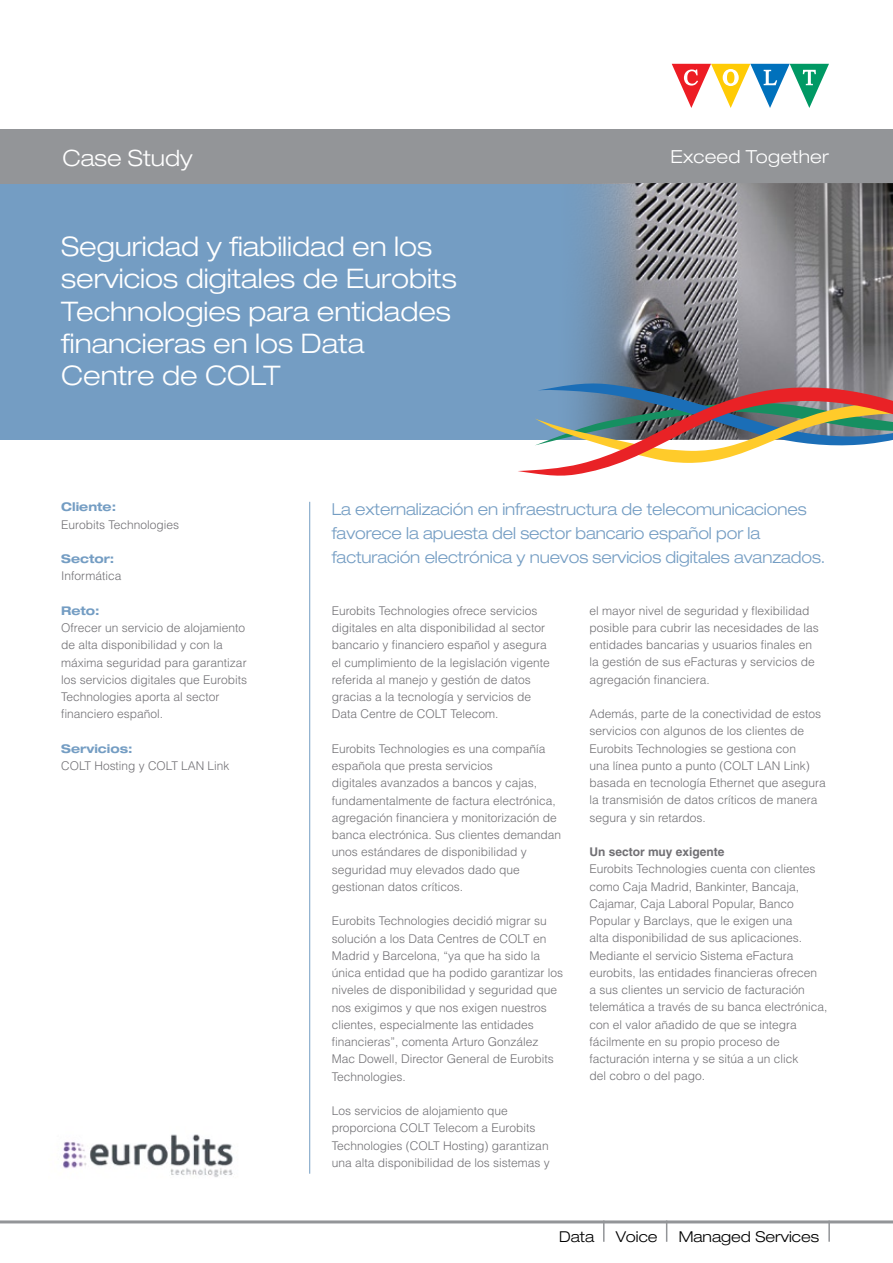
<style>
.page{position:relative;width:893px;height:1263px;background:#fff}
.page>*{position:absolute;margin:0;border:0;box-sizing:border-box;transform-origin:0 0}
.t1{font:300 expanded 27px/32.4px "Helvetica Neue";color:#fff}
.t2{font:300 expanded 22.5px "Helvetica Neue";color:#fff}
.t3{font:300 expanded 18px "Helvetica Neue";letter-spacing:.01em;color:#fff}
.t4{font:300 expanded 16.5px/24px "Helvetica Neue";letter-spacing:-.005em;color:#749dc3}
.t5{font:300 expanded 15px "Helvetica Neue";color:#000}
.t6{font:300 12px/17.2px "Helvetica";color:#717074}
.t7{font:700 expanded 12px "Helvetica Neue";color:#749dc3}
.t8{font:700 12px "Helvetica";color:#717074}
</style>
<div class="page">
<div style="left:0;top:184px;width:638px;height:255px;background:#749dc3"></div>
<div style="left:0;top:129px;width:893px;height:55px;background:#939598"></div>
<hr style="left:828px;top:1220px;width:2px;height:22px;background:#939598">
<svg style="left:666px;top:1223px;width:1px;height:19px"></svg>
<hr style="left:603px;top:1220px;width:2px;height:22px;background:#939598">
<hr style="left:0;top:1220px;width:893px;height:3px;background:#939598">
<hr style="left:309px;top:502px;width:1px;height:672px;background:#749dc3">
<svg style="left:672px;top:64px;width:157px;height:44px"></svg>
<img style="left:62px;top:1134px;width:171px;height:43px">
<img style="left:579px;top:184px;width:314px;height:196px">
<svg style="left:518px;top:380px;width:375px;height:96px"></svg>
<h2 class="t2" style="left:63px;top:144px;width:132px">Case Study</h2>
<h3 class="t3" style="left:670px;top:146px;width:160px">Exceed Together</h3>
<h1 class="t1" style="left:61px;top:230px;width:397px">Seguridad y fiabilidad en los servicios digitales de Eurobits<br>Technologies para entidades financieras en los Data<br>Centre de COLT</h1>
<p class="t7" style="left:61px;top:500px;width:56px">Cliente:</p>
<p class="t6" style="left:61px;top:515px;width:119px">Eurobits Technologies</p>
<p class="t7" style="left:61px;top:551px;width:55px">Sector:</p>
<p class="t6" style="left:61px;top:567px;width:62px">Informática</p>
<p class="t7" style="left:61px;top:603px;width:40px">Reto:</p>
<p class="t6" style="left:61px;top:619px;width:187px">Ofrecer un servicio de alojamiento de alta disponibilidad y con la máxima seguridad para garantizar los servicios digitales que Eurobits<br>Technologies aporta al sector financiero español.</p>
<p class="t7" style="left:61px;top:741px;width:73px">Servicios:</p>
<p class="t6" style="left:61px;top:757px;width:170px">COLT Hosting y COLT LAN Link</p>
<h3 class="t4" style="left:332px;top:497px;width:495px">La externalización en infraestructura de telecomunicaciones favorece la apuesta del sector bancario español por la facturación electrónica y nuevos servicios digitales avanzados.</h3>
<p class="t6" style="left:332px;top:602px;width:220px">Eurobits Technologies ofrece servicios digitales en alta disponibilidad al sector bancario y financiero español y asegura el cumplimiento de la legislación vigente referida al manejo y gestión de datos gracias a la tecnología y servicios de Data Centre de COLT Telecom.</p>
<p class="t6" style="left:332px;top:739px;width:231px">Eurobits Technologies es una compañía española que presta servicios<br>digitales avanzados a bancos y cajas, fundamentalmente de factura electrónica, agregación financiera y monitorización de banca electrónica. Sus clientes demandan unos estándares de disponibilidad y seguridad muy elevados dado que gestionan datos críticos.</p>
<p class="t6" style="left:332px;top:912px;width:233px">Eurobits Technologies decidió migrar su solución a los Data Centres de COLT en Madrid y Barcelona, “ya que ha sido la única entidad que ha podido garantizar los niveles de disponibilidad y seguridad que nos exigimos y que nos exigen nuestros clientes, especialmente las entidades financieras”, comenta Arturo González Mac Dowell, Director General de Eurobits Technologies.</p>
<p class="t6" style="left:332px;top:1102px;width:220px">Los servicios de alojamiento que proporciona COLT Telecom a Eurobits Technologies (COLT Hosting) garantizan una alta disponibilidad de los sistemas y</p>
<p class="t6" style="left:589px;top:601px;width:231px">el mayor nivel de seguridad y flexibilidad posible para cubrir las necesidades de las entidades bancarias y usuarios finales en la gestión de sus eFacturas y servicios de agregación financiera.</p>
<p class="t6" style="left:589px;top:705px;width:238px">Además, parte de la conectividad de estos servicios con algunos de los clientes de Eurobits Technologies se gestiona con<br>una línea punto a punto (COLT LAN Link) basada en tecnología Ethernet que asegura la transmisión de datos críticos de manera segura y sin retardos.</p>
<p class="t8" style="left:589px;top:844px;width:137px">Un sector muy exigente</p>
<p class="t6" style="left:589px;top:860px;width:240px">Eurobits Technologies cuenta con clientes como Caja Madrid, Bankinter, Bancaja, Cajamar, Caja Laboral Popular, Banco Popular y Barclays, que le exigen una<br>alta disponibilidad de sus aplicaciones.<br>Mediante el servicio Sistema eFactura eurobits, las entidades financieras ofrecen<br>a sus clientes un servicio de facturación telemática a través de su banca electrónica, con el valor añadido de que se integra fácilmente en su propio proceso de facturación interna y se sitúa a un click<br>del cobro o del pago.</p>
<p class="t5" style="left:559px;top:1228px;width:37px">Data</p>
<p class="t5" style="left:616px;top:1228px;width:43px">Voice</p>
<p class="t5" style="left:679px;top:1228px;width:142px">Managed Services</p>
</div>
